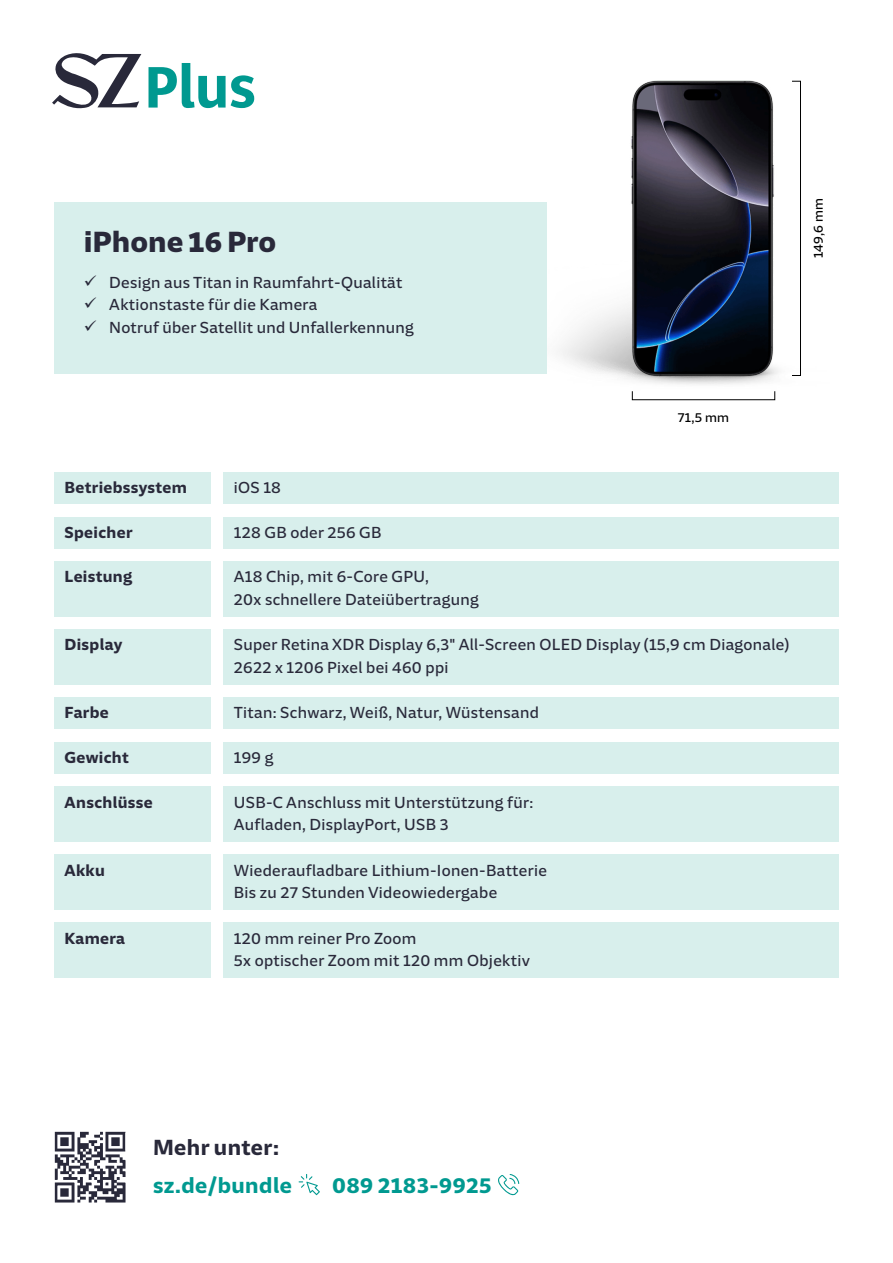
<style>
.page{position:relative;width:893px;height:1263px;background:#fff}
.page>*{position:absolute;margin:0;border:0;box-sizing:border-box;transform-origin:0 0}
.t1{font:900 30px "SZ Sans Digital";color:#29293a}
.t2{font:700 22.5px "SZ Sans Digital";letter-spacing:.02em;color:#009990}
.t3{font:700 22.5px "SZ Sans Digital";letter-spacing:.02em;color:#29293a}
.t4{font:16.5px/22.5px "SZ Sans Digital";letter-spacing:.02em;color:#29293a}
.t5{font:700 16.5px "SZ Sans Digital";letter-spacing:.02em;color:#29293a}
.t6{font:13.5px "SZ Sans Digital";letter-spacing:.02em;color:#000}
</style>
<div class="page">
<img style="left:54px;top:1131px;width:72px;height:72px">
<svg style="left:299px;top:1174px;width:21px;height:21px"></svg>
<svg style="left:498px;top:1174px;width:21px;height:22px"></svg>
<svg style="left:149px;top:63px;width:105px;height:45px"></svg>
<svg style="left:52px;top:53px;width:89px;height:56px"></svg>
<div style="left:54px;top:472px;width:156px;height:32px;background:#d8efec"></div>
<div style="left:54px;top:517px;width:156px;height:32px;background:#d8efec"></div>
<div style="left:54px;top:561px;width:156px;height:56px;background:#d8efec"></div>
<div style="left:54px;top:629px;width:156px;height:56px;background:#d8efec"></div>
<div style="left:54px;top:697px;width:156px;height:32px;background:#d8efec"></div>
<div style="left:54px;top:742px;width:156px;height:32px;background:#d8efec"></div>
<div style="left:54px;top:787px;width:156px;height:55px;background:#d8efec"></div>
<div style="left:54px;top:855px;width:156px;height:55px;background:#d8efec"></div>
<div style="left:54px;top:923px;width:156px;height:55px;background:#d8efec"></div>
<div style="left:223px;top:472px;width:616px;height:32px;background:#d8efec"></div>
<div style="left:223px;top:517px;width:616px;height:32px;background:#d8efec"></div>
<div style="left:223px;top:561px;width:616px;height:56px;background:#d8efec"></div>
<div style="left:223px;top:629px;width:616px;height:56px;background:#d8efec"></div>
<div style="left:223px;top:697px;width:616px;height:32px;background:#d8efec"></div>
<div style="left:223px;top:742px;width:616px;height:32px;background:#d8efec"></div>
<div style="left:223px;top:787px;width:616px;height:55px;background:#d8efec"></div>
<div style="left:223px;top:855px;width:616px;height:55px;background:#d8efec"></div>
<div style="left:223px;top:923px;width:616px;height:55px;background:#d8efec"></div>
<img style="left:546px;top:80px;width:255px;height:313px">
<div style="left:54px;top:202px;width:492px;height:172px;background:#d8efec"></div>
<div style="left:792px;top:81px;width:9px;height:295px;border:1px solid #000"></div>
<h1 class="t1" style="left:84px;top:225px;width:194px">iPhone 16 Pro</h1>
<p class="t4" style="left:109px;top:271px;width:306px">Design aus Titan in Raumfahrt-Qualität<br>Aktionstaste für die Kamera<br>Notruf über Satellit und Unfallerkennung</p>
<p class="t6" style="left:810px;top:258px;width:62px;rotate:-90deg">149,6 mm</p>
<p class="t5" style="left:65px;top:478px;width:124px">Betriebssystem</p>
<p class="t5" style="left:65px;top:522px;width:69px">Speicher</p>
<p class="t5" style="left:65px;top:567px;width:69px">Leistung</p>
<p class="t5" style="left:65px;top:635px;width:59px">Display</p>
<p class="t5" style="left:65px;top:703px;width:46px">Farbe</p>
<p class="t5" style="left:65px;top:748px;width:66px">Gewicht</p>
<p class="t5" style="left:65px;top:792px;width:90px">Anschlüsse</p>
<p class="t5" style="left:65px;top:860px;width:42px">Akku</p>
<p class="t5" style="left:65px;top:928px;width:62px">Kamera</p>
<p class="t6" style="left:678px;top:410px;width:53px">71,5 mm</p>
<p class="t4" style="left:234px;top:476px;width:49px">iOS 18</p>
<p class="t4" style="left:234px;top:521px;width:149px">128 GB oder 256 GB</p>
<p class="t4" style="left:234px;top:565px;width:246px">A18 Chip, mit 6‑Core GPU,<br>20x schnellere Dateiübertragung</p>
<p class="t4" style="left:234px;top:633px;width:557px">Super Retina XDR Display 6,3" All‑Screen OLED Display (15,9 cm Diagonale)<br>2622 x 1206 Pixel bei 460 ppi</p>
<p class="t4" style="left:234px;top:701px;width:307px">Titan: Schwarz, Weiß, Natur, Wüstensand</p>
<p class="t4" style="left:234px;top:746px;width:41px">199 g</p>
<p class="t4" style="left:234px;top:791px;width:301px">USB‑C Anschluss mit Unterstützung für:<br>Aufladen, DisplayPort, USB 3</p>
<p class="t4" style="left:234px;top:859px;width:315px">Wiederaufladbare Lithium-Ionen-Batterie<br>Bis zu 27 Stunden Videowiedergabe</p>
<p class="t4" style="left:234px;top:927px;width:298px">120 mm reiner Pro Zoom<br>5x optischer Zoom mit 120 mm Objektiv</p>
<h2 class="t3" style="left:153px;top:1134px;width:127px">Mehr unter:</h2>
<h2 class="t2" style="left:153px;top:1172px;width:141px">sz.de/bundle</h2>
<h2 class="t2" style="left:332px;top:1172px;width:161px">089 2183-9925</h2>
</div>
